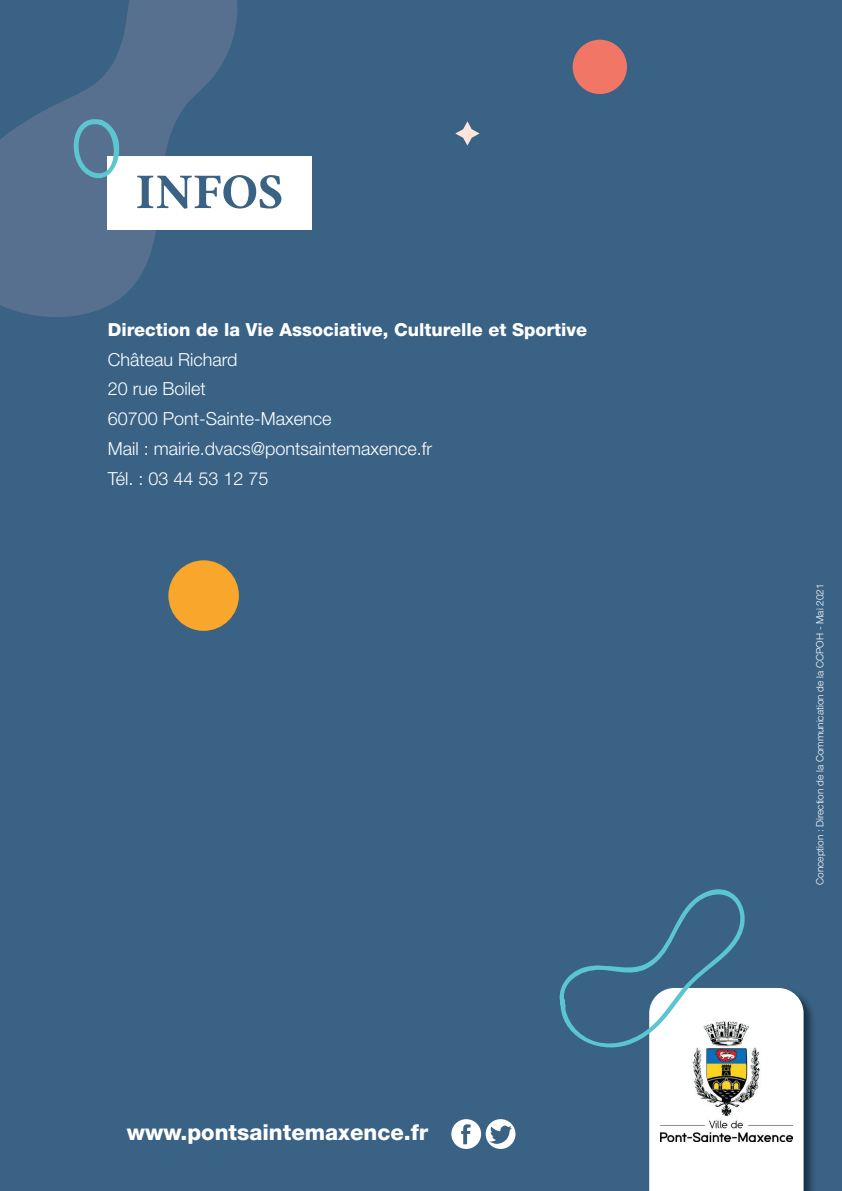
<style>
.page{position:relative;width:842px;height:1191px;background:#396285}
.page>*{position:absolute;margin:0;border:0;box-sizing:border-box;transform-origin:0 0}
.t1{font:50px "Lin Libertine B";letter-spacing:.015em;color:#396285}
.t2{font:800 22px "Helvetica Neue LT Std";color:#fff}
.t3{font:300 18px/29.6px "Helvetica Neue LT Std";color:#fff}
.t4{font:800 18px "Helvetica Neue LT Std";color:#fff}
.t5{font:300 10px "Helvetica Neue LT Std";color:#fff}
</style>
<div class="page">
<img style="left:803px;top:998px;width:10px;height:193px">
<svg style="left:559px;top:889px;width:244px;height:302px"></svg>
<div style="left:168px;top:560px;width:71px;height:71px;background:#f9a62c;border-radius:50%"></div>
<div style="left:573px;top:40px;width:54px;height:54px;background:#f27666;border-radius:50%"></div>
<svg style="left:455px;top:121px;width:25px;height:25px"></svg>
<svg style="left:0;top:0;width:238px;height:317px;fill:#577090"></svg>
<div style="left:108px;top:156px;width:204px;height:74px;background:#fff"></div>
<svg style="left:65px;top:111px;width:56px;height:70px;background:#6289a3"></svg>
<svg style="left:451px;top:1119px;width:64px;height:30px"></svg>
<h1 class="t1" style="left:136px;top:157px;width:149px">INFOS</h1>
<p class="t4" style="left:108px;top:319px;width:481px">Direction de la Vie Associative, Culturelle et Sportive</p>
<p class="t3" style="left:108px;top:344px;width:326px">Château Richard<br>20 rue Boilet<br>60700 Pont-Sainte-Maxence<br>Mail : mairie.dvacs@pontsaintemaxence.fr<br>Tél. : 03 44 53 12 75</p>
<p class="t2" style="left:127px;top:1119px;width:303px">www.pontsaintemaxence.fr</p>
<p class="t5" style="left:814px;top:884px;width:303px;rotate:-90deg">Conception : Direction de la Communication de la CCPOH - Mai 2021</p>
</div>
